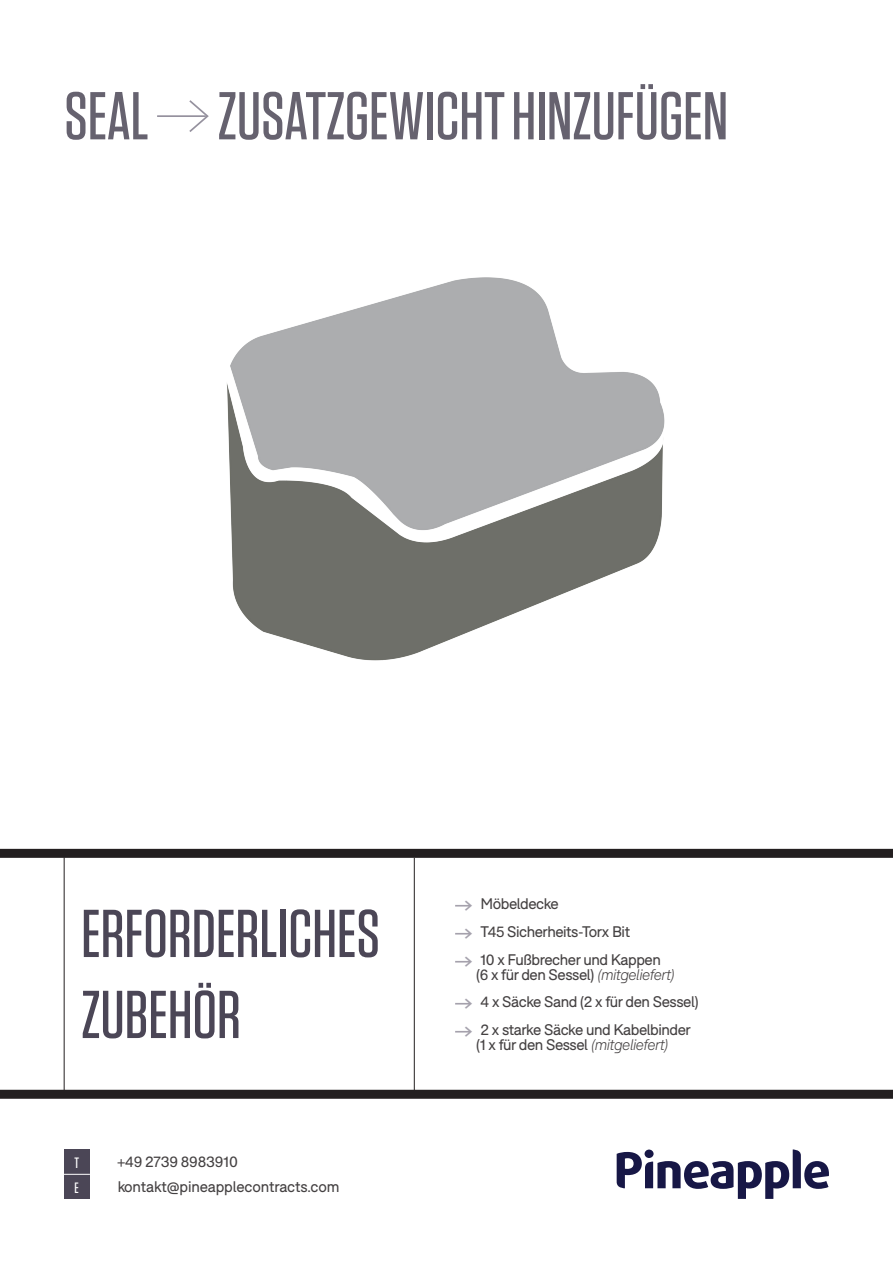
<style>
.page{position:relative;width:893px;height:1263px;background:#fff}
.page>*{position:absolute;margin:0;border:0;box-sizing:border-box;transform-origin:0 0}
.t1{font:500 67.5px/81px "Tungsten";color:#4b4656}
.t2{font:15px/27.8px "F37 Bolton";letter-spacing:-.03em;color:#231f20}
.t3{font:15px "F37 Bolton";letter-spacing:-.01em;color:#231f20}
.t4{font:500 15px "Tungsten";color:#fff}
.s1{font-family:"Pinearrow";color:#95919e}
.s2{font-weight:300;font-style:italic}
</style>
<div class="page">
<hr style="left:414px;top:858px;width:1px;height:235px;background:#231f20">
<hr style="left:64px;top:857px;width:1px;height:236px;background:#231f20">
<svg style="left:617px;top:1149px;width:212px;height:50px"></svg>
<div style="left:645px;top:1149px;width:9px;height:9px;background:#171746;border-radius:50%"></div>
<div style="left:0;top:849px;width:893px;height:9px;background:#231f20"></div>
<div style="left:0;top:1090px;width:893px;height:9px;background:#231f20"></div>
<img style="left:227px;top:277px;width:438px;height:384px">
<hr style="left:157px;top:115px;width:49px;height:2px;background:#95919e">
<svg style="left:187px;top:100px;width:22px;height:32px"></svg>
<div style="left:64px;top:1149px;width:26px;height:25px;background:#4b4656"></div>
<div style="left:64px;top:1174px;width:26px;height:25px;background:#4b4656"></div>
<svg style="left:64px;top:1174px;width:26px;height:1px"></svg>
<h1 class="t1" style="left:64px;top:76px;width:665px">SEAL ZUSATZGEWICHT HINZUFÜGEN</h1>
<p class="t1" style="left:81px;top:894px;width:300px">ERFORDERLICHES<br>ZUBEHÖR</p>
<p class="t4" style="left:74px;top:1155px;width:6px">T</p>
<p class="t3" style="left:117px;top:1153px;width:122px">+49 2739 8983910</p>
<p class="t4" style="left:74px;top:1180px;width:6px">E</p>
<p class="t3" style="left:117px;top:1178px;width:224px">kontakt@pineapplecontracts.com</p>
<p class="t2" style="left:455px;top:890px;width:207px"><span class="s1">A</span> Möbeldecke<br><span class="s1">A</span> T45 Sicherheits-Torx Bit<br><span class="s1">A</span> 10 x Fußbrecher und Kappen</p>
<p class="t2" style="left:455px;top:960px;width:245px;text-align:center">(6 x für den Sessel) <span class="s2">(mitgeliefert)<br></span><span class="s1">A</span> 4 x Säcke Sand (2 x für den Sessel)<br><span class="s1">A</span> 2 x starke Säcke und Kabelbinder</p>
<p class="t2" style="left:476px;top:1031px;width:193px">(1 x für den Sessel <span class="s2">(mitgeliefert)</span></p>
</div>
